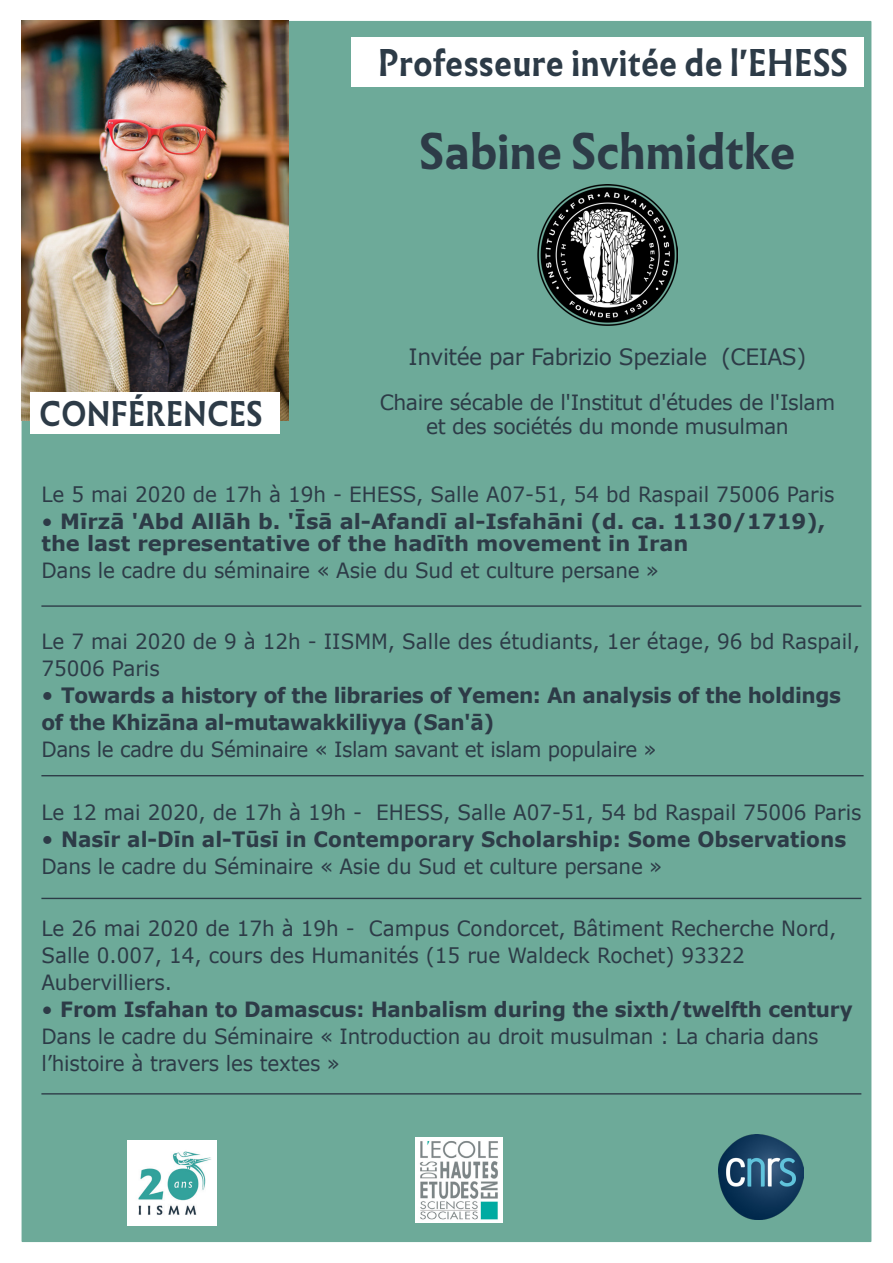
<style>
.page{position:relative;width:893px;height:1263px;background:#fff}
.page>*{position:absolute;margin:0;border:0;box-sizing:border-box;transform-origin:0 0}
.t1{font:700 48px "Infini";letter-spacing:-.02em;color:#2d3b47}
.t2{font:700 36px "Infini";color:#2d3b47;scale:.9 1}
.t3{font:700 33.3px "Infini";color:#2d3b47;scale:.9 1}
.t4{font:22.5px "Verdana";letter-spacing:-.02em;color:#2d3b47}
.t5{font:700 21.15px/27px "Verdana";letter-spacing:-.02em;color:#2d3b47;scale:.95 1}
.t6{font:700 21.15px "Verdana";color:#2d3b47;scale:.95 1}
.t7{font:21px/27px "Verdana";letter-spacing:-.01em;color:#2d3b47;scale:.95 1}
.t8{font:21px/27px "Verdana";letter-spacing:-.01em;color:#2d3b47}
.t9{font:700 21px/22.5px "Verdana";color:#2d3b47}
.s1{font-weight:400}
.s2{font-weight:400;font-size:22.05px}
.s3{font-weight:700}
</style>
<div class="page">
<div style="left:22px;top:21px;width:849px;height:1221px;background:#6daa99"></div>
<div style="left:351px;top:37px;width:513px;height:49px;background:#fff"></div>
<hr style="left:41px;top:605px;width:820px;height:2px;background:#2d3b47">
<hr style="left:41px;top:775px;width:823px;height:1px;background:#2d3b47">
<hr style="left:41px;top:898px;width:820px;height:1px;background:#2d3b47">
<hr style="left:41px;top:1093px;width:820px;height:1px;background:#2d3b47">
<img style="left:415px;top:1137px;width:88px;height:85px">
<img style="left:719px;top:1134px;width:85px;height:85px">
<img style="left:127px;top:1140px;width:89px;height:85px">
<img style="left:22px;top:21px;width:266px;height:400px">
<div style="left:30px;top:392px;width:250px;height:42px;background:#fff"></div>
<img style="left:537px;top:185px;width:141px;height:140px">
<p class="t2" style="left:378px;top:34px;width:525px">Professeure invitée de l'EHESS</p>
<p class="t3" style="left:39px;top:388px;width:250px">CONFÉRENCES</p>
<p class="t1" style="left:419px;top:114px;width:378px">Sabine Schmidtke</p>
<p class="t4" style="left:409px;top:343px;width:399px">Invitée par Fabrizio Speziale (CEIAS)</p>
<p class="t8" style="left:380px;top:389px;width:457px">Chaire sécable de l'Institut d'études de l'Islam</p>
<p class="t8" style="left:426px;top:413px;width:364px">et des sociétés du monde musulman</p>
<p class="t7" style="left:41px;top:481px;width:836px">Le 5 mai 2020 de 17h à 19h - EHESS, Salle A07-51, 54 bd Raspail 75006 Paris</p>
<p class="t9" style="left:41px;top:510px;width:786px"><span class="s1">•</span> Mīrzā 'Abd Allāh b. 'Īsā al-Afandī al-Isfahāni (d. ca. 1130/1719), the last representative of the hadīth movement in Iran</p>
<p class="t7" style="left:41px;top:557px;width:652px">Dans le cadre du séminaire « Asie du Sud et culture persane »</p>
<p class="t7" style="left:41px;top:628px;width:863px">Le 7 mai 2020 de 9 à 12h - IISMM, Salle des étudiants, 1er étage, 96 bd Raspail,<br>75006 Paris</p>
<p class="t5" style="left:41px;top:682px;width:843px"><span class="s2">•</span> Towards a history of the libraries of Yemen: An analysis of the holdings of the Khizāna al-mutawakkiliyya (San'ā)</p>
<p class="t7" style="left:41px;top:736px;width:649px">Dans le cadre du Séminaire « Islam savant et islam populaire »</p>
<p class="t7" style="left:41px;top:799px;width:865px">Le 12 mai 2020, de 17h à 19h - EHESS, Salle A07-51, 54 bd Raspail 75006 Paris</p>
<p class="t6" style="left:41px;top:825px;width:849px"><span class="s2">•</span> Nasīr al-Dīn al-Tūsī in Contemporary Scholarship: Some Observations</p>
<p class="t7" style="left:41px;top:853px;width:655px">Dans le cadre du Séminaire « Asie du Sud et culture persane »</p>
<p class="t7" style="left:41px;top:915px;width:838px">Le 26 mai 2020 de 17h à 19h - Campus Condorcet, Bâtiment Recherche Nord,<br>Salle 0.007, 14, cours des Humanités (15 rue Waldeck Rochet) 93322<br>Aubervilliers.</p>
<p class="t8" style="left:41px;top:996px;width:813px">• <span class="s3">From Isfahan to Damascus: Hanbalism during the sixth/twelfth century<br></span>Dans le cadre du Séminaire « Introduction au droit musulman : La charia dans l’histoire à travers les textes »</p>
</div>
